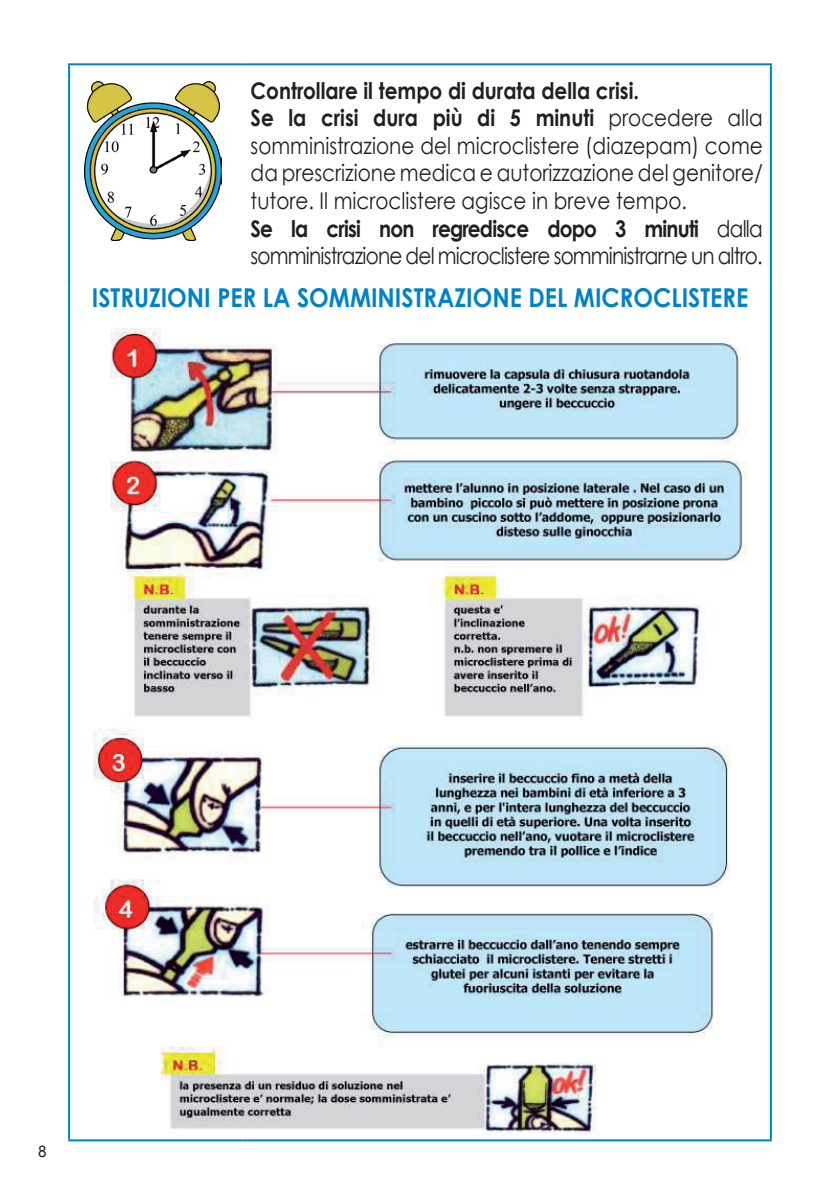
<style>
.page{position:relative;width:840px;height:1191px;background:#fff}
.page>*{position:absolute;margin:0;border:0;box-sizing:border-box;transform-origin:0 0}
.t1{font:700 26px "Century Gothic";color:#0082c7;scale:.9 1}
.t2{font:23px/27.6px "Century Gothic";color:#231f20;scale:.87 1}
.t3{font:16px "Arial";color:#231f20;scale:.95 1}
.s1{font-weight:700}
</style>
<div class="page">
<hr style="left:68px;top:65px;width:2px;height:223px;background:#0082c7">
<hr style="left:769px;top:65px;width:2px;height:223px;background:#0082c7">
<hr style="left:68px;top:288px;width:2px;height:851px;background:#0082c7">
<hr style="left:769px;top:288px;width:2px;height:851px;background:#0082c7">
<hr style="left:68px;top:1139px;width:174px;height:2px;background:#0082c7">
<hr style="left:242px;top:1139px;width:529px;height:2px;background:#0082c7">
<hr style="left:68px;top:63px;width:174px;height:2px;background:#0082c7">
<hr style="left:242px;top:63px;width:529px;height:2px;background:#0082c7">
<img style="left:84px;top:81px;width:137px;height:160px">
<img style="left:93px;top:327px;width:654px;height:807px">
<p class="t2" style="left:250px;top:76px;width:590px"><span class="s1">Controllare il tempo di durata della crisi.<br>Se la crisi dura più di 5 minuti</span> procedere alla somministrazione del microclistere (diazepam) come da prescrizione medica e autorizzazione del genitore/ tutore. Il microclistere agisce in breve tempo.<br><span class="s1">Se la crisi non regredisce dopo 3 minuti</span> dalla somministrazione del microclistere somministrarne un altro.</p>
<p class="t1" style="left:92px;top:281px;width:730px">ISTRUZIONI PER LA SOMMINISTRAZIONE DEL MICROCLISTERE</p>
<p class="t3" style="left:38px;top:1141px;width:10px">8</p>
</div>
